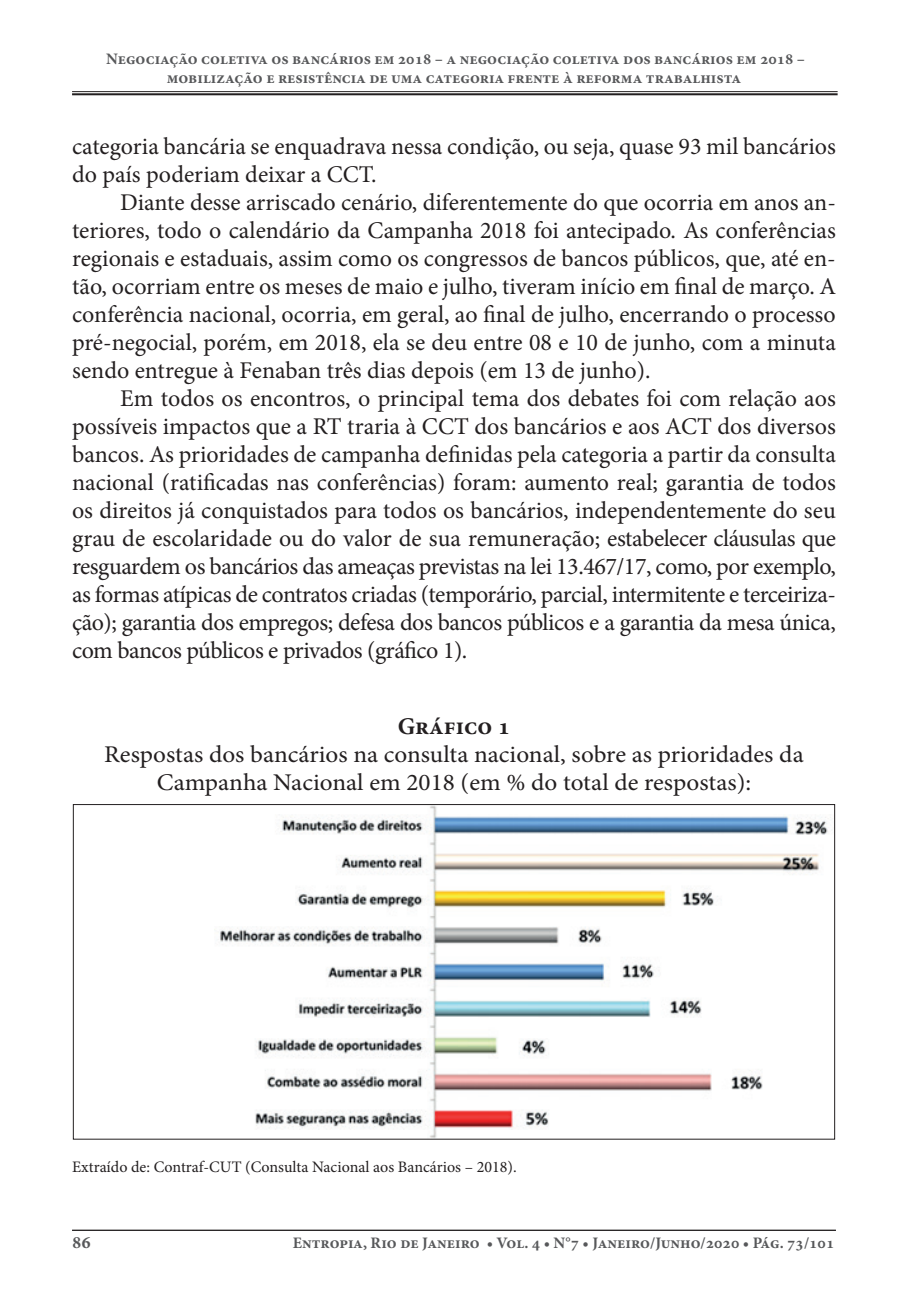
<style>
.page{position:relative;width:908px;height:1304px;background:#fff}
.page>*{position:absolute;margin:0;border:0;box-sizing:border-box;transform-origin:0 0}
.t1{font:24px/28px "Minion Pro";color:#231f20;text-align:justify}
.t2{font:24px/28px "Minion Pro";color:#231f20;text-align:center;scale:1.05 1}
.t3{font:700 24px "Minion Pro";color:#231f20}
.t4{font:700 18px "Minion Pro";color:#57585a}
.t5{font:700 16px/19.2px "Minion Pro";color:#57585a;text-align:center}
.t6{font:16px "Minion Pro";color:#231f20}
</style>
<div class="page">
<hr style="left:72px;top:91px;width:765px;height:1px;background:#231f20">
<hr style="left:72px;top:93px;width:765px;height:2px;background:#231f20">
<hr style="left:72px;top:1230px;width:763px;height:1px;background:#231f20">
<img style="left:214px;top:806px;width:614px;height:332px">
<p class="t5" style="left:106px;top:49px;width:700px">Negociação coletiva os bancários em 2018 – a negociação coletiva dos bancários em 2018 – mobilização e resistência de uma categoria frente à reforma trabalhista</p>
<p class="t1" style="left:72px;top:132px;width:765px">categoria bancária se enquadrava nessa condição, ou seja, quase 93 mil bancários do país poderiam deixar a CCT.</p>
<p class="t1" style="left:72px;top:188px;width:765px;text-indent:48px">Diante desse arriscado cenário, diferentemente do que ocorria em anos an&shy;teriores, todo o calendário da Campanha 2018 foi antecipado. As conferências regionais e estaduais, assim como os congressos de bancos públicos, que, até en&shy;tão, ocorriam entre os meses de maio e julho, tiveram início em final de março. A conferência nacional, ocorria, em geral, ao final de julho, encerrando o processo pré-negocial, porém, em 2018, ela se deu entre 08 e 10 de junho, com a minuta sendo entregue à Fenaban três dias depois (em 13 de junho).</p>
<p class="t1" style="left:72px;top:384px;width:765px;text-indent:48px">Em todos os encontros, o principal tema dos debates foi com relação aos possíveis impactos que a RT traria à CCT dos bancários e aos ACT dos diversos bancos. As prioridades de campanha definidas pela categoria a partir da consulta nacional (ratificadas nas conferências) foram: aumento real; garantia de todos os direitos já conquistados para todos os bancários, independentemente do seu grau de escolaridade ou do valor de sua remuneração; estabelecer cláusulas que resguardem os bancários das ameaças previstas na lei 13.467/17, como, por exemplo, as formas atípicas de contratos criadas (temporário, parcial, intermitente e terceiriza&shy;ção); garantia dos empregos; defesa dos bancos públicos e a garantia da mesa única, com bancos públicos e privados (gráfico 1).</p>
<p class="t3" style="left:397px;top:710px;width:114px">Gráfico 1</p>
<p class="t2" style="left:104px;top:741px;width:667px">Respostas dos bancários na consulta nacional, sobre as prioridades da<br>Campanha Nacional em 2018 (em % do total de respostas):</p>
<p class="t6" style="left:72px;top:1156px;width:446px">Extraído de: Contraf-CUT (Consulta Nacional aos Bancários – 2018).</p>
<p class="t4" style="left:72px;top:1229px;width:20px">86</p>
<p class="t5" style="left:292px;top:1233px;width:543px">Entropia, Rio de Janeiro • Vol. 4 • N°7 • Janeiro/Junho/2020 • Pág. 73/101</p>
</div>
